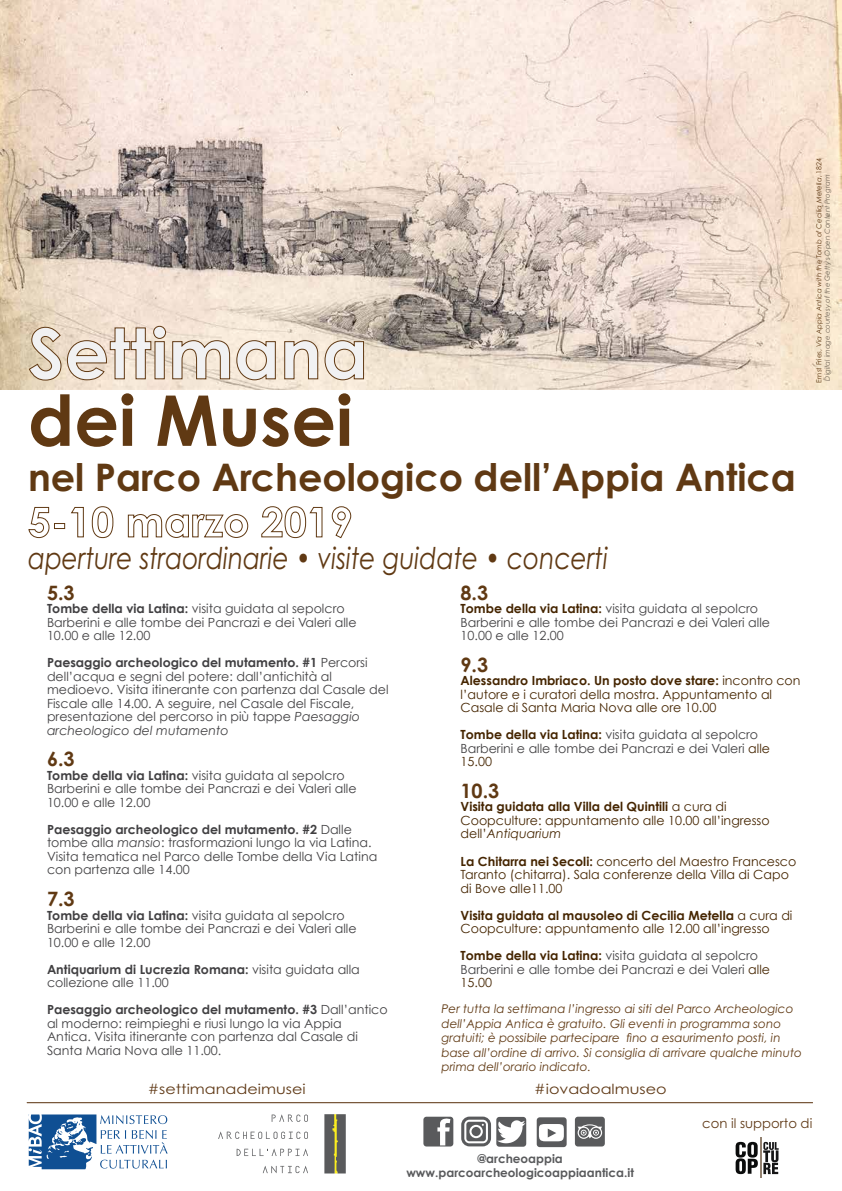
<style>
.page{position:relative;width:842px;height:1191px;background:#fff}
.page>*{position:absolute;margin:0;border:0;box-sizing:border-box;transform-origin:0 0}
.t1{font:700 70px "Century Gothic Pro";color:#f1f1f2}
.t2{font:700 70px "Century Gothic Pro";color:#603913}
.t3{font:700 38px "Century Gothic Pro";color:#603913}
.t4{font:italic 30px "Century Gothic Pro";color:#603913;scale:.83 1}
.t5{font:700 19.8px "Century Gothic";color:#603913}
.t6{font:13.9px "Century Gothic Pro";color:#603a17;scale:1.15 1}
.t7{font:13.2px "Century Gothic Pro";color:#603a17}
.t8{font:12.6px/13.5px "Century Gothic";color:#414042}
.t9{font:12.6px/13.5px "Century Gothic";color:#452500}
.t10{font:italic 12px/14.4px "Century Gothic Pro";color:#603913}
.t11{font:700 12px "Century Gothic Pro";color:#595a5c}
.t12{font:italic 7px/8.4px "Century Gothic Pro";color:#726658}
.s1{font-style:normal;color:#603913}
.s2{color:#603913}
.s3{font-weight:700;color:#452500}
.s4{font-weight:700}
.s5{color:#452500}
.s6{font-style:italic}
</style>
<div class="page">
<img style="left:0;top:0;width:842px;height:390px">
<svg style="left:28px;top:325px;width:248px;height:56px;background:#e1d0bd"></svg>
<svg style="left:284px;top:340px;width:81px;height:41px;background:#e3d3c0"></svg>
<svg style="left:28px;top:506px;width:22px;height:32px"></svg>
<div style="left:54px;top:523px;width:11px;height:6px;border:1px solid #603913"></div>
<svg style="left:71px;top:506px;width:13px;height:32px"></svg>
<svg style="left:91px;top:506px;width:23px;height:32px"></svg>
<svg style="left:127px;top:514px;width:122px;height:24px"></svg>
<svg style="left:261px;top:506px;width:62px;height:32px"></svg>
<svg style="left:331px;top:506px;width:21px;height:33px"></svg>
<svg style="left:29px;top:1114px;width:139px;height:55px"></svg>
<svg style="left:324px;top:1114px;width:22px;height:59px"></svg>
<svg style="left:272px;top:1114px;width:36px;height:7px"></svg>
<svg style="left:218px;top:1131px;width:90px;height:8px"></svg>
<svg style="left:237px;top:1148px;width:71px;height:8px"></svg>
<svg style="left:263px;top:1165px;width:45px;height:8px"></svg>
<div style="left:575px;top:1116px;width:30px;height:30px;background:#595a5c;border-radius:3px"></div>
<svg style="left:578px;top:1124px;width:24px;height:14px"></svg>
<div style="left:423px;top:1116px;width:30px;height:30px;background:#595a5c;border-radius:3px"></div>
<svg style="left:437px;top:1118px;width:13px;height:27px"></svg>
<div style="left:496px;top:1116px;width:30px;height:30px;background:#595a5c;border-radius:3px"></div>
<svg style="left:497px;top:1120px;width:28px;height:23px"></svg>
<svg style="left:461px;top:1116px;width:30px;height:30px"></svg>
<svg style="left:464px;top:1119px;width:24px;height:24px"></svg>
<div style="left:537px;top:1117px;width:30px;height:30px;background:#595a5c;border-radius:3px"></div>
<div style="left:539px;top:1124px;width:25px;height:17px;background:#fff;border-radius:6px"></div>
<svg style="left:548px;top:1128px;width:8px;height:9px"></svg>
<svg style="left:736px;top:1137px;width:43px;height:41px"></svg>
<hr style="left:27px;top:1102px;width:786px;height:1px;background:#603a17">
<h1 class="t1" style="left:28px;top:310px;width:342px">Settimana</h1>
<h1 class="t2" style="left:28px;top:377px;width:326px">dei Musei</h1>
<h2 class="t3" style="left:28px;top:453px;width:769px">nel Parco Archeologico dell’Appia Antica</h2>
<p class="t12" style="left:815px;top:382px;width:226px;rotate:-90deg"><span class="s1">Ernst Fries,</span> <span class="s2">Via Appia Antica with the Tomb of Cecilia Metella,</span> <span class="s1">1824<br></span>Digital image courtesy of the Getty's Open Content Program</p>
<h3 class="t4" style="left:28px;top:540px;width:700px">aperture straordinarie • visite guidate • concerti</h3>
<h3 class="t5" style="left:461px;top:580px;width:29px">8.3</h3>
<p class="t8" style="left:461px;top:602px;width:311px"><span class="s3">Tombe della via Latina:</span> visita guidata al sepolcro<br>Barberini e alle tombe dei Pancrazi e dei Valeri alle<br>10.00 e alle 12.00</p>
<h3 class="t5" style="left:461px;top:652px;width:29px">9.3</h3>
<p class="t9" style="left:461px;top:674px;width:341px"><span class="s4">Alessandro Imbriaco. Un posto dove stare:</span> incontro con l’autore e i curatori della mostra. Appuntamento al<br>Casale di Santa Maria Nova alle ore 10.00</p>
<p class="t8" style="left:461px;top:728px;width:311px"><span class="s3">Tombe della via Latina:</span> visita guidata al sepolcro<br>Barberini e alle tombe dei Pancrazi e dei Valeri <span class="s5">alle<br>15.00</span></p>
<h3 class="t5" style="left:461px;top:778px;width:40px">10.3</h3>
<p class="t9" style="left:461px;top:800px;width:311px"><span class="s4">Visita guidata alla Villa del Quintili</span> a cura di<br>Coopculture: appuntamento alle 10.00 all’ingresso dell’<span class="s6">Antiquarium</span></p>
<p class="t9" style="left:461px;top:854px;width:337px"><span class="s4">La Chitarra nei Secoli:</span> concerto del Maestro Francesco<br>Taranto (chitarra). Sala conferenze della Villa di Capo di Bove alle11.00</p>
<p class="t9" style="left:461px;top:908px;width:333px"><span class="s4">Visita guidata al mausoleo di Cecilia Metella</span> a cura di<br>Coopculture: appuntamento alle 12.00 all’ingresso</p>
<p class="t8" style="left:461px;top:948px;width:311px"><span class="s3">Tombe della via Latina:</span> visita guidata al sepolcro<br>Barberini e alle tombe dei Pancrazi e dei Valeri <span class="s5">alle<br>15.00</span></p>
<h3 class="t5" style="left:47px;top:580px;width:29px">5.3</h3>
<p class="t8" style="left:47px;top:602px;width:311px"><span class="s4">Tombe della via Latina:</span> visita guidata al sepolcro<br>Barberini e alle tombe dei Pancrazi e dei Valeri alle<br>10.00 e alle 12.00</p>
<p class="t8" style="left:47px;top:656px;width:343px"><span class="s4">Paesaggio archeologico del mutamento. #1</span> Percorsi dell’acqua e segni del potere: dall’antichità al medioevo. Visita itinerante con partenza dal Casale del Fiscale alle 14.00. A seguire, nel Casale del Fiscale, presentazione del percorso in più tappe <span class="s6">Paesaggio archeologico del mutamento</span></p>
<h3 class="t5" style="left:47px;top:747px;width:29px">6.3</h3>
<p class="t8" style="left:47px;top:768px;width:311px"><span class="s4">Tombe della via Latina:</span> visita guidata al sepolcro<br>Barberini e alle tombe dei Pancrazi e dei Valeri alle<br>10.00 e alle 12.00</p>
<p class="t8" style="left:47px;top:822px;width:332px"><span class="s4">Paesaggio archeologico del mutamento. #2</span> Dalle tombe alla <span class="s6">mansio</span>: trasformazioni lungo la via Latina.<br>Visita tematica nel Parco delle Tombe della Via Latina con partenza alle 14.00</p>
<h3 class="t5" style="left:47px;top:886px;width:29px">7.3</h3>
<p class="t8" style="left:47px;top:908px;width:311px"><span class="s4">Tombe della via Latina:</span> visita guidata al sepolcro<br>Barberini e alle tombe dei Pancrazi e dei Valeri alle<br>10.00 e alle 12.00</p>
<p class="t8" style="left:47px;top:962px;width:314px"><span class="s4">Antiquarium di Lucrezia Romana:</span> visita guidata alla collezione alle 11.00</p>
<p class="t8" style="left:47px;top:1002px;width:342px"><span class="s4">Paesaggio archeologico del mutamento. #3</span> Dall’antico al moderno: reimpieghi e riusi lungo la via Appia Antica. Visita itinerante con partenza dal Casale di Santa Maria Nova alle 11.00.</p>
<p class="t10" style="left:442px;top:1001px;width:362px">Per tutta la settimana l’ingresso ai siti del Parco Archeologico dell’Appia Antica è gratuito. Gli eventi in programma sono gratuiti; è possibile partecipare fino a esaurimento posti, in base all’ordine di arrivo. Si consiglia di arrivare qualche minuto prima dell’orario indicato.</p>
<p class="t6" style="left:148px;top:1080px;width:139px">#settimanadeimusei</p>
<p class="t6" style="left:534px;top:1080px;width:117px">#iovadoalmuseo</p>
<p class="t11" style="left:477px;top:1151px;width:87px">@archeoappia</p>
<p class="t11" style="left:406px;top:1164px;width:229px">www.parcoarcheologicoappiaantica.it</p>
<p class="t7" style="left:702px;top:1115px;width:112px">con il supporto di</p>
</div>
